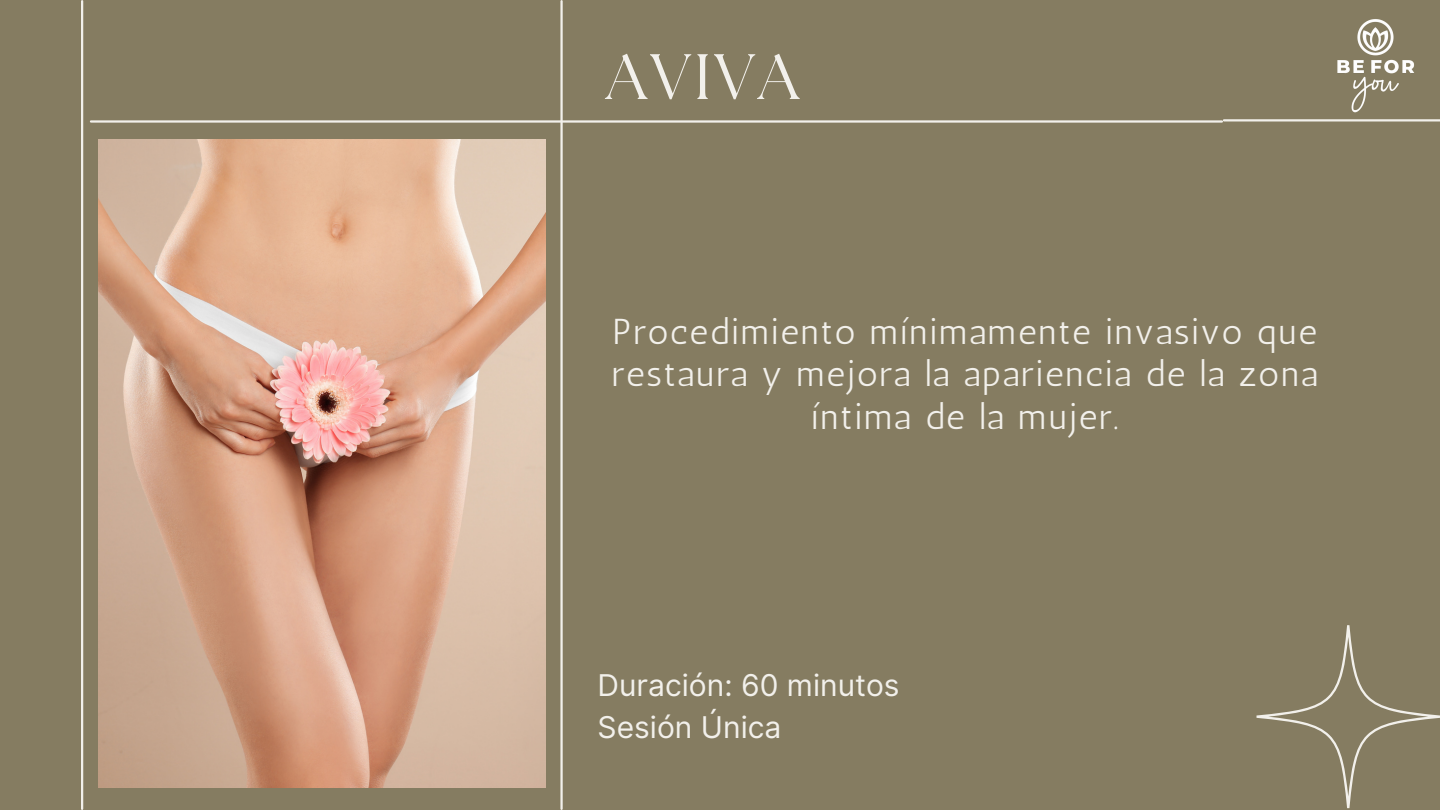
<style>
.page{position:relative;width:1440px;height:810px;background:#857c61}
.page>*{position:absolute;margin:0;border:0;box-sizing:border-box;transform-origin:0 0}
.t1{font:64px "The Seasons";letter-spacing:.05em;color:#f2f0eb}
.t2{font:36px/42.8px "Antic";letter-spacing:.05em;color:#f2f0eb;text-align:center}
.t3{font:30px/42px "Inter";color:#f2f0eb}
</style>
<div class="page">
<hr style="left:91px;top:120px;width:1131px;height:3px;background:#f2f0eb">
<hr style="left:81px;top:1px;width:2px;height:808px;background:#f2f0eb">
<hr style="left:560px;top:1px;width:3px;height:808px;background:#f2f0eb">
<hr style="left:1224px;top:119px;width:216px;height:2px;background:#f2f0eb">
<svg style="left:1257px;top:625px;width:183px;height:183px"></svg>
<img style="left:99px;top:139px;width:447px;height:648px">
<img style="left:1277px;top:19px;width:163px;height:101px">
<h1 class="t1" style="left:606px;top:48px;width:195px">AVIVA</h1>
<p class="t2" style="left:612px;top:310px;width:707px">Procedimiento mínimamente invasivo que restaura y mejora la apariencia de la zona íntima de la mujer.</p>
<p class="t3" style="left:598px;top:664px;width:303px">Duración: 60 minutos<br>Sesión Única</p>
</div>
